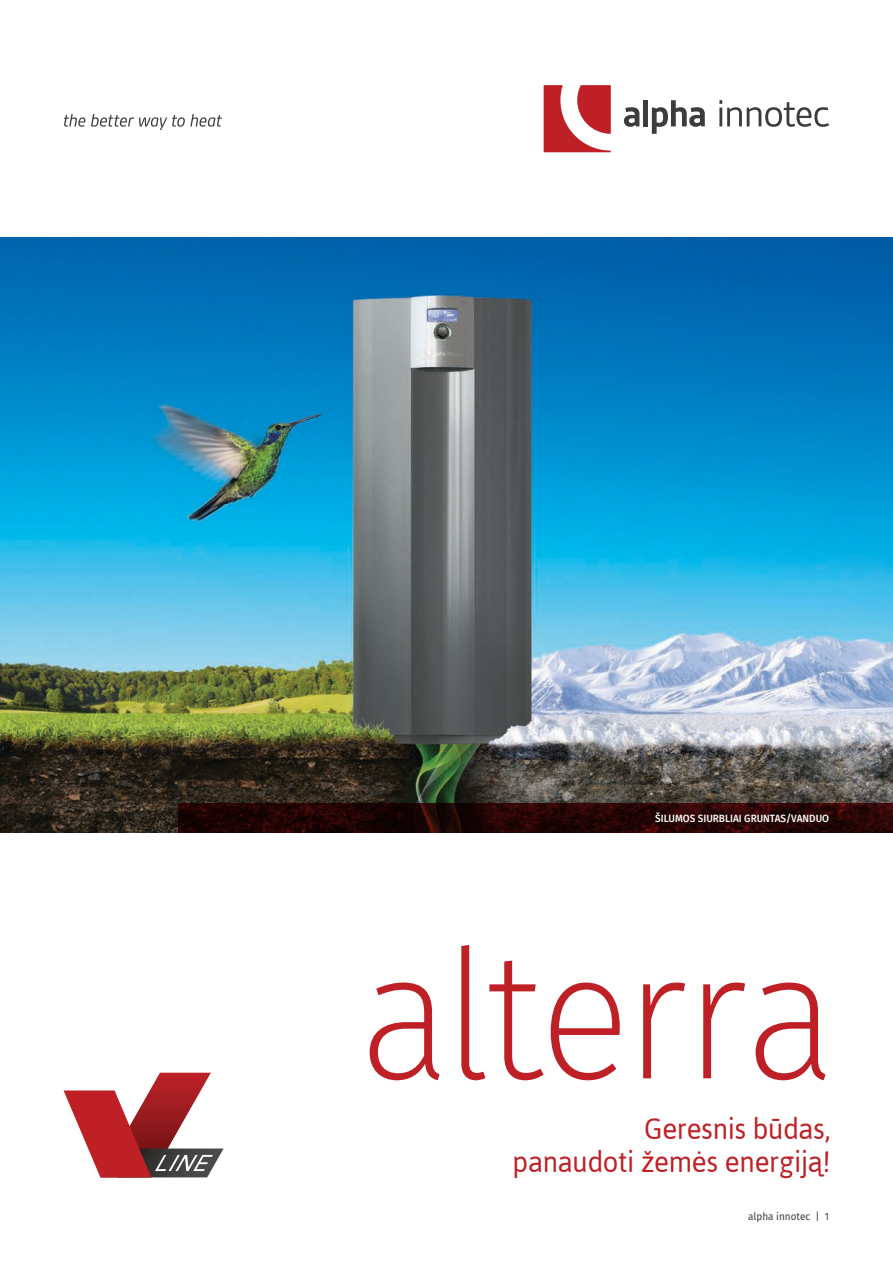
<style>
.page{position:relative;width:893px;height:1263px;background:#fff}
.page>*{position:absolute;margin:0;border:0;box-sizing:border-box;transform-origin:0 0}
.t1{font:200 180px "Fira Sans";letter-spacing:-.025em;color:#bf2026;scale:.95 1}
.t2{font:33px/33px "Jaldi";letter-spacing:-.005em;color:#bf2026;text-align:right;scale:.96 1}
.t3{font:500 10.5px "Fira Sans";color:#fff;scale:.95 1}
.t4{font:10.5px "Fira Sans";color:#3d3c3c;scale:.95 1}
</style>
<div class="page">
<img style="left:0;top:237px;width:893px;height:596px">
<svg style="left:624px;top:107px;width:15px;height:20px"></svg>
<div style="left:643px;top:100px;width:5px;height:26px;background:#3d3c3c"></div>
<svg style="left:652px;top:100px;width:53px;height:34px"></svg>
<svg style="left:719px;top:100px;width:110px;height:27px"></svg>
<svg style="left:544px;top:85px;width:67px;height:67px"></svg>
<svg style="left:64px;top:114px;width:21px;height:13px"></svg>
<svg style="left:91px;top:114px;width:131px;height:16px"></svg>
<svg style="left:179px;top:803px;width:714px;height:30px;background:#240505"></svg>
<svg style="left:64px;top:1073px;width:160px;height:104px"></svg>
<p class="t3" style="left:655px;top:809px;width:185px">ŠILUMOS SIURBLIAI GRUNTAS/VANDUO</p>
<h1 class="t1" style="left:359px;top:889px;width:504px">alterra</h1>
<p class="t2" style="left:512px;top:1112px;width:333px">Geresnis būdas,<br>panaudoti žemės energiją!</p>
<p class="t4" style="left:748px;top:1208px;width:87px">alpha innotec | 1</p>
</div>
